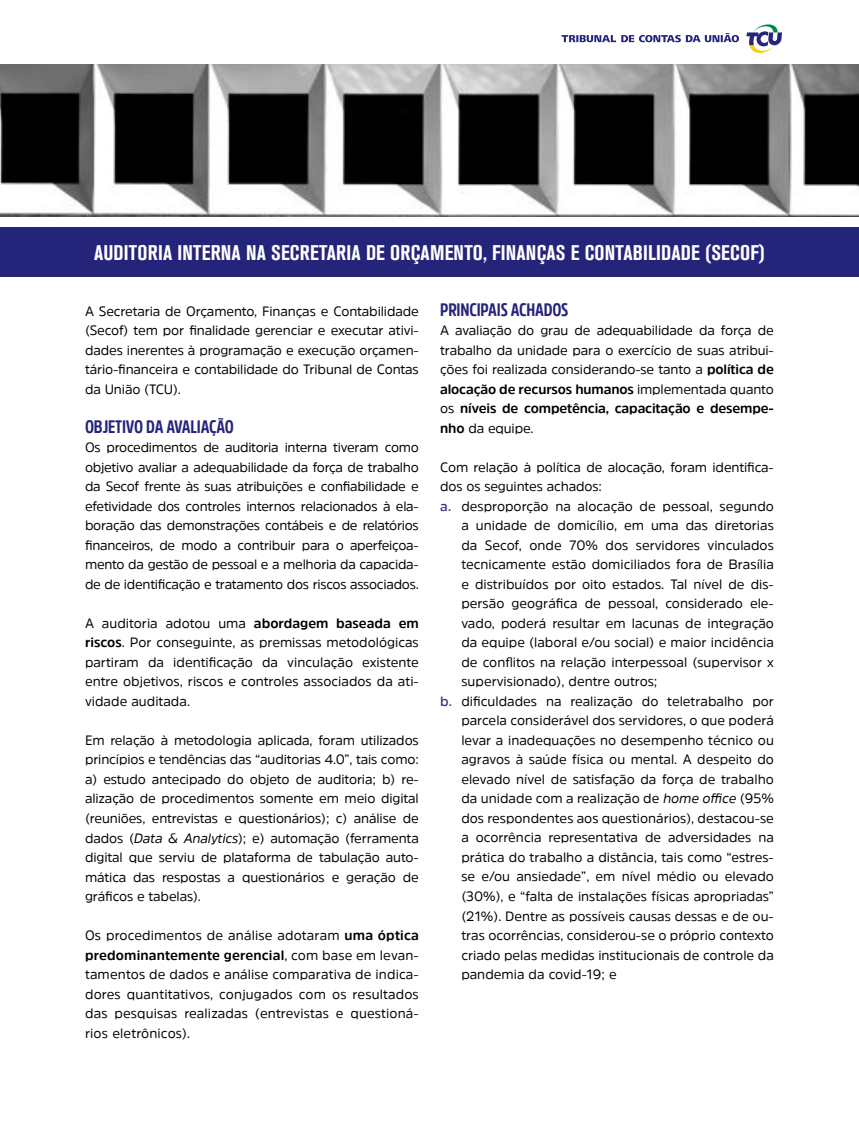
<style>
.page{position:relative;width:859px;height:1132px;background:#fff}
.page>*{position:absolute;margin:0;border:0;box-sizing:border-box;transform-origin:0 0}
.t1{font:700 condensed 21px "Akzidenz Grotesk BQ";letter-spacing:.01em;color:#fff}
.t2{font:700 18px "Amsi Pro Cond";letter-spacing:-.01em;color:#25247b}
.t3{font:13.5px/19.5px "Amsi Pro";color:#000;text-align:justify}
.s1{font-weight:700}
.s2{font-style:italic}
.s3{font-weight:600;color:#32327f}
</style>
<div class="page">
<img style="left:0;top:64px;width:859px;height:152px">
<svg style="left:746px;top:24px;width:36px;height:29px"></svg>
<svg style="left:561px;top:33px;width:178px;height:9px"></svg>
<div style="left:0;top:227px;width:859px;height:49px;background:#25247b"></div>
<h1 class="t1" style="left:94px;top:240px;width:672px">AUDITORIA INTERNA NA SECRETARIA DE ORÇAMENTO, FINANÇAS E CONTABILIDADE (SECOF)</h1>
<p class="t3" style="left:85px;top:301px;width:335px">A Secretaria de Orçamento, Finanças e Contabilidade (Secof) tem por finalidade gerenciar e executar ativi&shy;dades inerentes à programação e execução orçamen&shy;tário-financeira e contabilidade do Tribunal de Contas da União (TCU).</p>
<h2 class="t2" style="left:85px;top:414px;width:151px">OBJETIVO DA AVALIAÇÃO</h2>
<p class="t3" style="left:85px;top:437px;width:335px">Os procedimentos de auditoria interna tiveram como objetivo avaliar a adequabilidade da força de trabalho da Secof frente às suas atribuições e confiabilidade e efetividade dos controles internos relacionados à ela&shy;boração das demonstrações contábeis e de relatórios financeiros, de modo a contribuir para o aperfeiçoa&shy;mento da gestão de pessoal e a melhoria da capacida&shy;de de identificação e tratamento dos riscos associados.</p>
<p class="t3" style="left:85px;top:613px;width:335px">A auditoria adotou uma <span class="s1">abordagem baseada em riscos</span>. Por conseguinte, as premissas metodológicas partiram da identificação da vinculação existente entre objetivos, riscos e controles associados da ati&shy;vidade auditada.</p>
<p class="t3" style="left:85px;top:730px;width:335px">Em relação à metodologia aplicada, foram utilizados princípios e tendências das “auditorias 4.0”, tais como: a) estudo antecipado do objeto de auditoria; b) re&shy;alização de procedimentos somente em meio digital (reuniões, entrevistas e questionários); c) análise de dados (<span class="s2">Data &amp; Analytics</span>); e) automação (ferramenta digital que serviu de plataforma de tabulação auto&shy;mática das respostas a questionários e geração de gráficos e tabelas).</p>
<p class="t3" style="left:85px;top:924px;width:335px">Os procedimentos de análise adotaram <span class="s1">uma óptica predominantemente gerencial</span>, com base em levan&shy;tamentos de dados e análise comparativa de indica&shy;dores quantitativos, conjugados com os resultados das pesquisas realizadas (entrevistas e questioná&shy;rios eletrônicos).</p>
<h2 class="t2" style="left:440px;top:297px;width:130px">PRINCIPAIS ACHADOS</h2>
<p class="t3" style="left:440px;top:320px;width:335px">A avaliação do grau de adequabilidade da força de trabalho da unidade para o exercício de suas atribui&shy;ções foi realizada considerando-se tanto a <span class="s1">política de alocação de recursos humanos</span> implementada quanto os <span class="s1">níveis de competência, capacitação e desempe&shy;nho</span> da equipe.</p>
<p class="t3" style="left:440px;top:457px;width:335px">Com relação à política de alocação, foram identifica-</p>
<p class="t3" style="left:440px;top:476px;width:163px">dos os seguintes achados:</p>
<p class="t3" style="left:440px;top:496px;width:335px"><span class="s3">a.</span> desproporção na alocação de pessoal, segundo</p>
<p class="t3" style="left:461px;top:515px;width:314px">a unidade de domicílio, em uma das diretorias</p>
<p class="t3" style="left:461px;top:535px;width:314px">da Secof, onde 70% dos servidores vinculados</p>
<p class="t3" style="left:461px;top:554px;width:314px">tecnicamente estão domiciliados fora de Brasília</p>
<p class="t3" style="left:461px;top:574px;width:314px">e distribuídos por oito estados. Tal nível de dis-</p>
<p class="t3" style="left:461px;top:593px;width:314px">persão geográfica de pessoal, considerado ele-</p>
<p class="t3" style="left:461px;top:612px;width:314px">vado, poderá resultar em lacunas de integração</p>
<p class="t3" style="left:461px;top:632px;width:314px">da equipe (laboral e/ou social) e maior incidência</p>
<p class="t3" style="left:461px;top:651px;width:314px">de conflitos na relação interpessoal (supervisor x</p>
<p class="t3" style="left:461px;top:671px;width:198px">supervisionado), dentre outros;</p>
<p class="t3" style="left:440px;top:690px;width:335px"><span class="s3">b.</span> dificuldades na realização do teletrabalho por</p>
<p class="t3" style="left:461px;top:710px;width:314px">parcela considerável dos servidores, o que poderá</p>
<p class="t3" style="left:461px;top:729px;width:314px">levar a inadequações no desempenho técnico ou</p>
<p class="t3" style="left:461px;top:749px;width:314px">agravos à saúde física ou mental. A despeito do</p>
<p class="t3" style="left:461px;top:768px;width:314px">elevado nível de satisfação da força de trabalho</p>
<p class="t3" style="left:461px;top:788px;width:314px">da unidade com a realização de <span class="s2">home office</span> (95%</p>
<p class="t3" style="left:461px;top:807px;width:314px">dos respondentes aos questionários), destacou-se</p>
<p class="t3" style="left:461px;top:827px;width:314px">a ocorrência representativa de adversidades na</p>
<p class="t3" style="left:461px;top:846px;width:314px">prática do trabalho a distância, tais como “estres-</p>
<p class="t3" style="left:461px;top:866px;width:314px">se e/ou ansiedade”, em nível médio ou elevado</p>
<p class="t3" style="left:461px;top:885px;width:314px">(30%), e “falta de instalações físicas apropriadas”</p>
<p class="t3" style="left:461px;top:905px;width:314px">(21%). Dentre as possíveis causas dessas e de ou-</p>
<p class="t3" style="left:461px;top:924px;width:314px">tras ocorrências, considerou-se o próprio contexto</p>
<p class="t3" style="left:461px;top:944px;width:314px">criado pelas medidas institucionais de controle da</p>
<p class="t3" style="left:461px;top:963px;width:157px">pandemia da covid-19; e</p>
</div>
